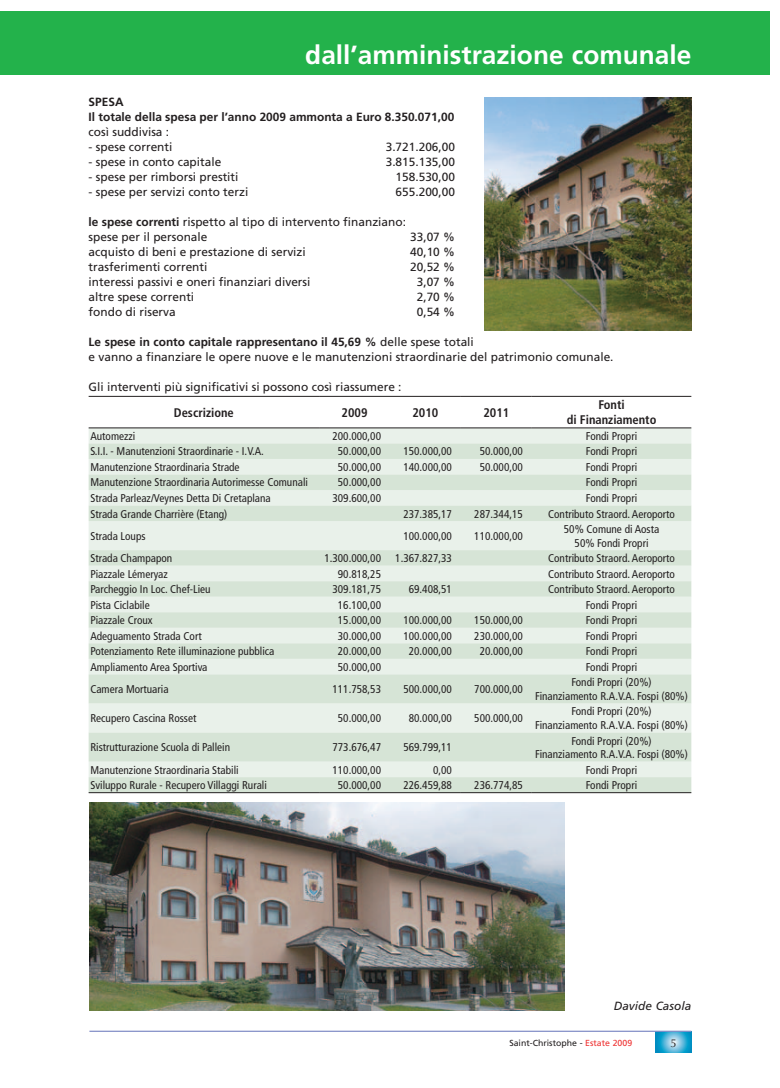
<style>
.page{position:relative;width:780px;height:1088px;background:#fff}
.page>*{position:absolute;margin:0;border:0;box-sizing:border-box;transform-origin:0 0}
.t1{font:700 26.25px "Frutiger";color:#fff}
.t2{font:700 condensed 12.5px/15.1px "Frutiger";color:#231f20;text-align:center}
.t3{font:11.88px/15px "Frutiger";color:#231f20}
.t4{font:700 11.88px/15px "Frutiger";color:#231f20}
.t5{font:italic 11.88px "Frutiger";color:#231f20}
.t6{font:condensed 11.25px/13.5px "Frutiger";color:#231f20;text-align:center}
.t7{font:11.25px "Optima";color:#231f20}
.t8{font:8.75px "Frutiger";color:#231f20}
.s1{font-weight:700}
.s2{color:#ee3131}
</style>
<div class="page">
<svg style="left:656px;top:1032px;width:35px;height:20px"></svg>
<hr style="left:89px;top:1030px;width:602px;height:2px;background:#838fc7">
<div style="left:0;top:11px;width:18px;height:63px;background:#23b24b"></div>
<div style="left:18px;top:11px;width:751px;height:63px;background:#23b24b"></div>
<div style="left:89px;top:429px;width:602px;height:14px;background:#e9f1ea"></div>
<svg style="left:89px;top:443px;width:602px;height:349px;fill:#dde8dd"></svg>
<hr style="left:89px;top:792px;width:230px;height:1px;background:#231f20">
<hr style="left:319px;top:792px;width:71px;height:1px;background:#231f20">
<hr style="left:390px;top:792px;width:71px;height:1px;background:#231f20">
<hr style="left:461px;top:792px;width:70px;height:1px;background:#231f20">
<hr style="left:531px;top:792px;width:160px;height:1px;background:#231f20">
<hr style="left:89px;top:396px;width:230px;height:1px;background:#231f20">
<hr style="left:319px;top:396px;width:71px;height:1px;background:#231f20">
<hr style="left:390px;top:396px;width:71px;height:1px;background:#231f20">
<hr style="left:461px;top:396px;width:70px;height:1px;background:#231f20">
<hr style="left:531px;top:396px;width:160px;height:1px;background:#231f20">
<hr style="left:89px;top:428px;width:230px;height:1px;background:#231f20">
<hr style="left:319px;top:428px;width:71px;height:1px;background:#231f20">
<hr style="left:390px;top:428px;width:71px;height:1px;background:#231f20">
<hr style="left:461px;top:428px;width:70px;height:1px;background:#231f20">
<hr style="left:531px;top:428px;width:160px;height:1px;background:#231f20">
<img style="left:484px;top:97px;width:207px;height:233px">
<img style="left:89px;top:802px;width:475px;height:208px">
<h1 class="t1" style="left:305px;top:39px;width:387px">dall’amministrazione comunale</h1>
<p class="t4" style="left:89px;top:94px;width:367px">SpESA<br>Il totale della spesa per l’anno 2009 ammonta a Euro 8.350.071,00</p>
<p class="t3" style="left:89px;top:124px;width:82px">così suddivisa :</p>
<p class="t3" style="left:89px;top:139px;width:85px">- spese correnti</p>
<p class="t3" style="left:386px;top:139px;width:71px">3.721.206,00</p>
<p class="t3" style="left:89px;top:154px;width:134px">- spese in conto capitale</p>
<p class="t3" style="left:386px;top:154px;width:71px">3.815.135,00</p>
<p class="t3" style="left:89px;top:169px;width:151px">- spese per rimborsi prestiti</p>
<p class="t3" style="left:395px;top:169px;width:61px">158.530,00</p>
<p class="t3" style="left:89px;top:184px;width:161px">- spese per servizi conto terzi</p>
<p class="t3" style="left:395px;top:184px;width:61px">655.200,00</p>
<p class="t3" style="left:89px;top:214px;width:319px"><span class="s1">le spese correnti</span> rispetto al tipo di intervento finanziano: spese per il personale</p>
<p class="t3" style="left:410px;top:229px;width:46px">33,07 %</p>
<p class="t3" style="left:89px;top:244px;width:219px">acquisto di beni e prestazione di servizi</p>
<p class="t3" style="left:410px;top:244px;width:46px">40,10 %</p>
<p class="t3" style="left:89px;top:259px;width:120px">trasferimenti correnti</p>
<p class="t3" style="left:410px;top:259px;width:46px">20,52 %</p>
<p class="t3" style="left:89px;top:274px;width:223px">interessi passivi e oneri finanziari diversi</p>
<p class="t3" style="left:417px;top:274px;width:40px">3,07 %</p>
<p class="t3" style="left:89px;top:289px;width:107px">altre spese correnti</p>
<p class="t3" style="left:417px;top:289px;width:40px">2,70 %</p>
<p class="t3" style="left:89px;top:304px;width:89px">fondo di riserva</p>
<p class="t3" style="left:417px;top:304px;width:40px">0,54 %</p>
<p class="t3" style="left:89px;top:334px;width:526px"><span class="s1">le spese in conto capitale rappresentano il 45,69 %</span> delle spese totali<br>e vanno a finanziare le opere nuove e le manutenzioni straordinarie del patrimonio comunale.</p>
<p class="t3" style="left:89px;top:379px;width:314px">Gli interventi più significativi si possono così riassumere :</p>
<p class="t2" style="left:174px;top:405px;width:61px">descrizione</p>
<p class="t2" style="left:341px;top:405px;width:28px">2009</p>
<p class="t2" style="left:412px;top:405px;width:27px">2010</p>
<p class="t2" style="left:483px;top:405px;width:27px">2011</p>
<p class="t2" style="left:566px;top:397px;width:91px">Fonti<br>di Finanziamento</p>
<p class="t6" style="left:90px;top:429px;width:46px">Automezzi</p>
<p class="t6" style="left:332px;top:429px;width:50px">200.000,00</p>
<p class="t6" style="left:586px;top:429px;width:53px">Fondi Propri</p>
<p class="t6" style="left:90px;top:445px;width:175px">S.I.I. - Manutenzioni Straordinarie - I.V.A.</p>
<p class="t6" style="left:338px;top:445px;width:45px">50.000,00</p>
<p class="t6" style="left:403px;top:445px;width:50px">150.000,00</p>
<p class="t6" style="left:479px;top:445px;width:45px">50.000,00</p>
<p class="t6" style="left:586px;top:445px;width:53px">Fondi Propri</p>
<p class="t6" style="left:90px;top:460px;width:151px">Manutenzione Straordinaria Strade</p>
<p class="t6" style="left:338px;top:460px;width:45px">50.000,00</p>
<p class="t6" style="left:403px;top:460px;width:50px">140.000,00</p>
<p class="t6" style="left:479px;top:460px;width:45px">50.000,00</p>
<p class="t6" style="left:586px;top:460px;width:53px">Fondi Propri</p>
<p class="t6" style="left:90px;top:476px;width:219px">Manutenzione Straordinaria Autorimesse Comunali</p>
<p class="t6" style="left:338px;top:476px;width:45px">50.000,00</p>
<p class="t6" style="left:586px;top:476px;width:53px">Fondi Propri</p>
<p class="t6" style="left:90px;top:491px;width:182px">Strada Parleaz/Veynes Detta Di Cretaplana</p>
<p class="t6" style="left:332px;top:491px;width:50px">309.600,00</p>
<p class="t6" style="left:586px;top:491px;width:53px">Fondi Propri</p>
<p class="t6" style="left:90px;top:507px;width:138px">Strada Grande Charrière (Etang)</p>
<p class="t6" style="left:403px;top:507px;width:50px">237.385,17</p>
<p class="t6" style="left:474px;top:507px;width:50px">287.344,15</p>
<p class="t6" style="left:548px;top:507px;width:128px">Contributo Straord. Aeroporto</p>
<p class="t6" style="left:90px;top:529px;width:57px">Strada Loups</p>
<p class="t6" style="left:403px;top:529px;width:50px">100.000,00</p>
<p class="t6" style="left:474px;top:529px;width:50px">110.000,00</p>
<p class="t6" style="left:564px;top:522px;width:97px">50% Comune di Aosta<br>50% Fondi Propri</p>
<p class="t6" style="left:90px;top:551px;width:83px">Strada Champapon</p>
<p class="t6" style="left:324px;top:551px;width:58px">1.300.000,00</p>
<p class="t6" style="left:395px;top:551px;width:58px">1.367.827,33</p>
<p class="t6" style="left:548px;top:551px;width:128px">Contributo Straord. Aeroporto</p>
<p class="t6" style="left:90px;top:567px;width:79px">Piazzale Lémeryaz</p>
<p class="t6" style="left:338px;top:567px;width:45px">90.818,25</p>
<p class="t6" style="left:548px;top:567px;width:128px">Contributo Straord. Aeroporto</p>
<p class="t6" style="left:90px;top:583px;width:122px">Parcheggio In Loc. Chef-Lieu</p>
<p class="t6" style="left:332px;top:583px;width:50px">309.181,75</p>
<p class="t6" style="left:409px;top:583px;width:45px">69.408,51</p>
<p class="t6" style="left:548px;top:583px;width:128px">Contributo Straord. Aeroporto</p>
<p class="t6" style="left:90px;top:598px;width:61px">Pista Ciclabile</p>
<p class="t6" style="left:338px;top:598px;width:45px">16.100,00</p>
<p class="t6" style="left:586px;top:598px;width:53px">Fondi Propri</p>
<p class="t6" style="left:90px;top:614px;width:64px">Piazzale Croux</p>
<p class="t6" style="left:338px;top:614px;width:45px">15.000,00</p>
<p class="t6" style="left:403px;top:614px;width:50px">100.000,00</p>
<p class="t6" style="left:474px;top:614px;width:50px">150.000,00</p>
<p class="t6" style="left:586px;top:614px;width:53px">Fondi Propri</p>
<p class="t6" style="left:90px;top:629px;width:113px">Adeguamento Strada Cort</p>
<p class="t6" style="left:338px;top:629px;width:45px">30.000,00</p>
<p class="t6" style="left:403px;top:629px;width:50px">100.000,00</p>
<p class="t6" style="left:474px;top:629px;width:50px">230.000,00</p>
<p class="t6" style="left:586px;top:629px;width:53px">Fondi Propri</p>
<p class="t6" style="left:90px;top:645px;width:185px">Potenziamento Rete illuminazione pubblica</p>
<p class="t6" style="left:338px;top:645px;width:45px">20.000,00</p>
<p class="t6" style="left:409px;top:645px;width:45px">20.000,00</p>
<p class="t6" style="left:479px;top:645px;width:45px">20.000,00</p>
<p class="t6" style="left:586px;top:645px;width:53px">Fondi Propri</p>
<p class="t6" style="left:90px;top:660px;width:119px">Ampliamento Area Sportiva</p>
<p class="t6" style="left:338px;top:660px;width:45px">50.000,00</p>
<p class="t6" style="left:586px;top:660px;width:53px">Fondi Propri</p>
<p class="t6" style="left:90px;top:682px;width:80px">Camera Mortuaria</p>
<p class="t6" style="left:332px;top:682px;width:50px">111.758,53</p>
<p class="t6" style="left:403px;top:682px;width:50px">500.000,00</p>
<p class="t6" style="left:474px;top:682px;width:50px">700.000,00</p>
<p class="t6" style="left:535px;top:676px;width:154px">Fondi Propri (20%)<br>Finanziamento R.A.V.A. Fospi (80%)</p>
<p class="t6" style="left:90px;top:712px;width:108px">Recupero Cascina Rosset</p>
<p class="t6" style="left:338px;top:712px;width:45px">50.000,00</p>
<p class="t6" style="left:409px;top:712px;width:45px">80.000,00</p>
<p class="t6" style="left:474px;top:712px;width:50px">500.000,00</p>
<p class="t6" style="left:535px;top:705px;width:154px">Fondi Propri (20%)<br>Finanziamento R.A.V.A. Fospi (80%)</p>
<p class="t6" style="left:90px;top:741px;width:141px">Ristrutturazione Scuola di Pallein</p>
<p class="t6" style="left:332px;top:741px;width:50px">773.676,47</p>
<p class="t6" style="left:403px;top:741px;width:50px">569.799,11</p>
<p class="t6" style="left:535px;top:734px;width:154px">Fondi Propri (20%)<br>Finanziamento R.A.V.A. Fospi (80%)</p>
<p class="t6" style="left:90px;top:763px;width:150px">Manutenzione Straordinaria Stabili</p>
<p class="t6" style="left:332px;top:763px;width:50px">110.000,00</p>
<p class="t6" style="left:433px;top:763px;width:20px">0,00</p>
<p class="t6" style="left:586px;top:763px;width:53px">Fondi Propri</p>
<p class="t6" style="left:90px;top:778px;width:178px">Sviluppo Rurale - Recupero Villaggi Rurali</p>
<p class="t6" style="left:338px;top:778px;width:45px">50.000,00</p>
<p class="t6" style="left:403px;top:778px;width:50px">226.459,88</p>
<p class="t6" style="left:474px;top:778px;width:50px">236.774,85</p>
<p class="t6" style="left:586px;top:778px;width:53px">Fondi Propri</p>
<p class="t5" style="left:613px;top:999px;width:79px">Davide Casola</p>
<p class="t8" style="left:509px;top:1037px;width:124px">Saint-Christophe - <span class="s2">Estate 2009</span></p>
<p class="t7" style="left:670px;top:1037px;width:8px">5</p>
</div>
